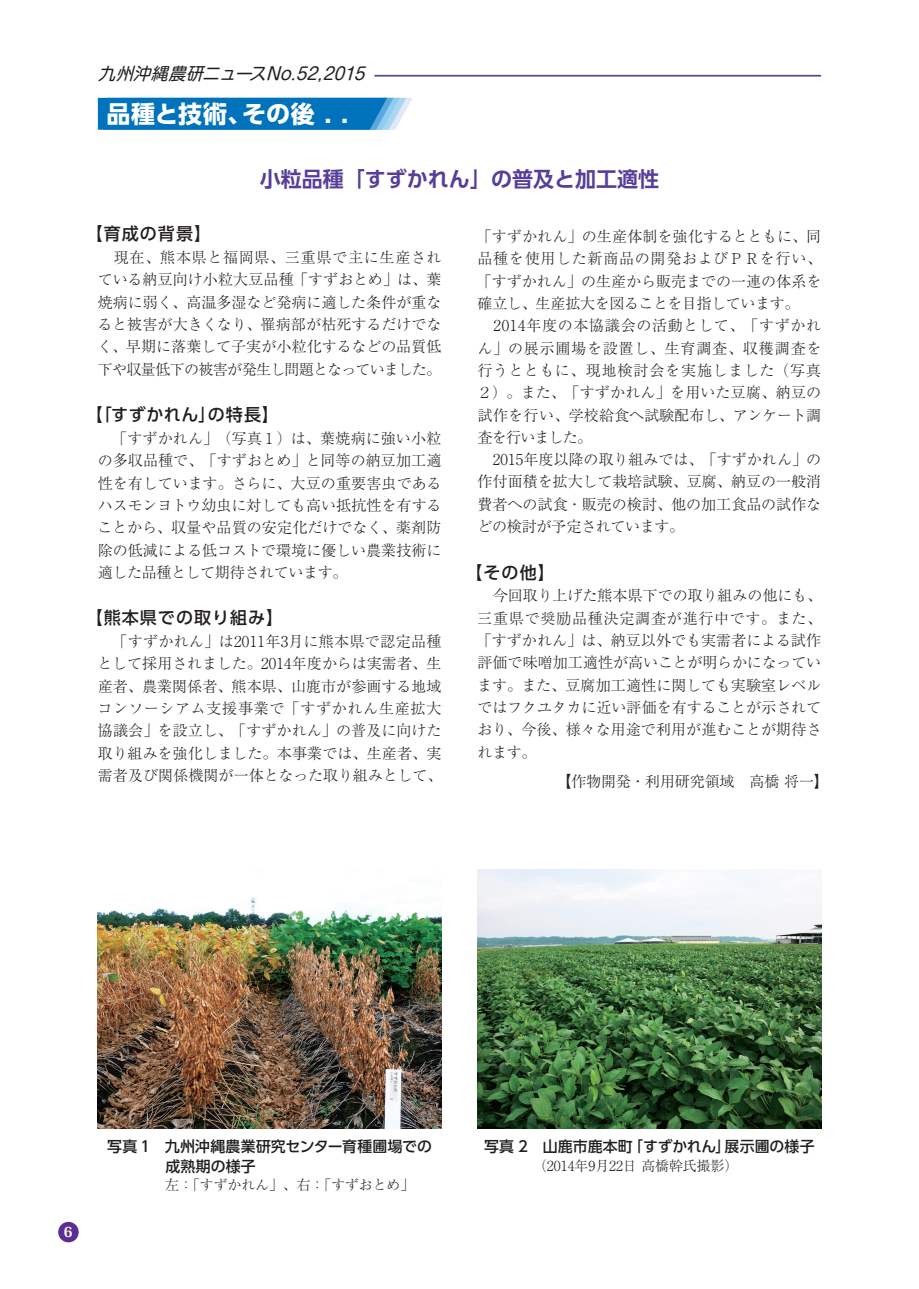
<style>
.page{position:relative;width:919px;height:1289px;background:#fff}
.page>*{position:absolute;margin:0;border:0;box-sizing:border-box;transform-origin:0 0}
.t1{font:700 24px "UD Shin Go Pro";letter-spacing:.015em;color:#fff}
.t2{font:700 21px "UD Shin Go Pro De";color:#573e99}
.t3{font:500 16.95px "UD Shin Go Pro";letter-spacing:.06em;color:#231f20}
.t4{font:italic 16.95px "Shin M Go Pr 6 N";color:#231f20}
.t5{font:500 16.95px "UD Shin Go Pro";letter-spacing:.04em;color:#231f20}
.t6{font:300 15px/22.4px "Ryumin Pr 6";color:#231f20;text-align:justify}
.t7{font:500 14.85px/19.2px "UD Shin Go Pro";letter-spacing:.01em;color:#231f20}
.t8{font:300 13.8px "Ryumin Pr 6";color:#231f20}
.t9{font:800 13.8px "Koz Min Pro";color:#fff}
</style>
<div class="page">
<hr style="left:374px;top:75px;width:447px;height:2px;background:#573e99">
<img style="left:98px;top:898px;width:343px;height:230px">
<img style="left:477px;top:870px;width:344px;height:258px">
<svg style="left:98px;top:98px;width:314px;height:32px;background:#137ec1"></svg>
<div style="left:58px;top:1221px;width:21px;height:21px;background:#5b2e91;border-radius:50%"></div>
<p class="t4" style="left:98px;top:60px;width:274px">九州沖縄農研ニュースNo.52,2015</p>
<h1 class="t1" style="left:106px;top:94px;width:243px">品種と技術、その後 . .</h1>
<h2 class="t2" style="left:260px;top:162px;width:401px">小粒品種「すずかれん」の普及と加工適性</h2>
<p class="t3" style="left:86px;top:220px;width:127px">【育成の背景】</p>
<p class="t6" style="left:97px;top:245px;width:345px">　現在、熊本県と福岡県、三重県で主に生産されている納豆向け小粒大豆品種「すずおとめ」は、葉焼病に弱く、高温多湿など発病に適した条件が重なると被害が大きくなり、罹病部が枯死するだけでなく、早期に落葉して子実が小粒化するなどの品質低下や収量低下の被害が発生し問題となっていました。</p>
<p class="t5" style="left:86px;top:401px;width:194px">【「すずかれん」の特長】</p>
<p class="t6" style="left:98px;top:426px;width:345px">　「すずかれん」（写真１）は、葉焼病に強い小粒の多収品種で、「すずおとめ」と同等の納豆加工適性を有しています。さらに、大豆の重要害虫であるハスモンヨトウ幼虫に対しても高い抵抗性を有することから、収量や品質の安定化だけでなく、薬剤防除の低減による低コストで環境に優しい農業技術に適した品種として期待されています。</p>
<p class="t3" style="left:86px;top:604px;width:199px">【熊本県での取り組み】</p>
<p class="t6" style="left:97px;top:629px;width:346px">　「すずかれん」は2011年3月に熊本県で認定品種として採用されました。2014年度からは実需者、生産者、農業関係者、熊本県、山鹿市が参画する地域コンソーシアム支援事業で「すずかれん生産拡大協議会」を設立し、「すずかれん」の普及に向けた取り組みを強化しました。本事業では、生産者、実需者及び関係機関が一体となった取り組みとして、</p>
<p class="t6" style="left:476px;top:224px;width:347px;text-align:left">「すずかれん」の生産体制を強化するとともに、同品種を使用した新商品の開発およびＰＲを行い、「すずかれん」の生産から販売までの一連の体系を確立し、生産拡大を図ることを目指しています。　2014年度の本協議会の活動として、「すずかれん」の展示圃場を設置し、生育調査、収穫調査を行うとともに、現地検討会を実施しました（写真<br>２）。また、「すずかれん」を用いた豆腐、納豆の試作を行い、学校給食へ試験配布し、アンケート調査を行いました。<br>　2015年度以降の取り組みでは、「すずかれん」の作付面積を拡大して栽培試験、豆腐、納豆の一般消費者への試食・販売の検討、他の加工食品の試作などの検討が予定されています。</p>
<p class="t3" style="left:465px;top:558px;width:91px">【その他】</p>
<p class="t6" style="left:476px;top:583px;width:347px">　今回取り上げた熊本県下での取り組みの他にも、三重県で奨励品種決定調査が進行中です。また、「すずかれん」は、納豆以外でも実需者による試作評価で味噌加工適性が高いことが明らかになっています。また、豆腐加工適性に関しても実験室レベルではフクユタカに近い評価を有することが示されており、今後、様々な用途で利用が進むことが期待されます。</p>
<p class="t6" style="left:556px;top:769px;width:274px">【作物開発・利用研究領域　高橋 将一】</p>
<p class="t9" style="left:64px;top:1221px;width:10px">6</p>
<p class="t7" style="left:165px;top:1136px;width:268px;text-indent:-58px">写真 1　九州沖縄農業研究センター育種圃場での成熟期の様子</p>
<p class="t8" style="left:165px;top:1173px;width:250px">左：「すずかれん」、右：「すずおとめ」</p>
<p class="t7" style="left:484px;top:1136px;width:332px">写真 2　山鹿市鹿本町「すずかれん」展示圃の様子</p>
<p class="t8" style="left:533px;top:1154px;width:206px">（2014年9月22日 高橋幹氏撮影）</p>
</div>
